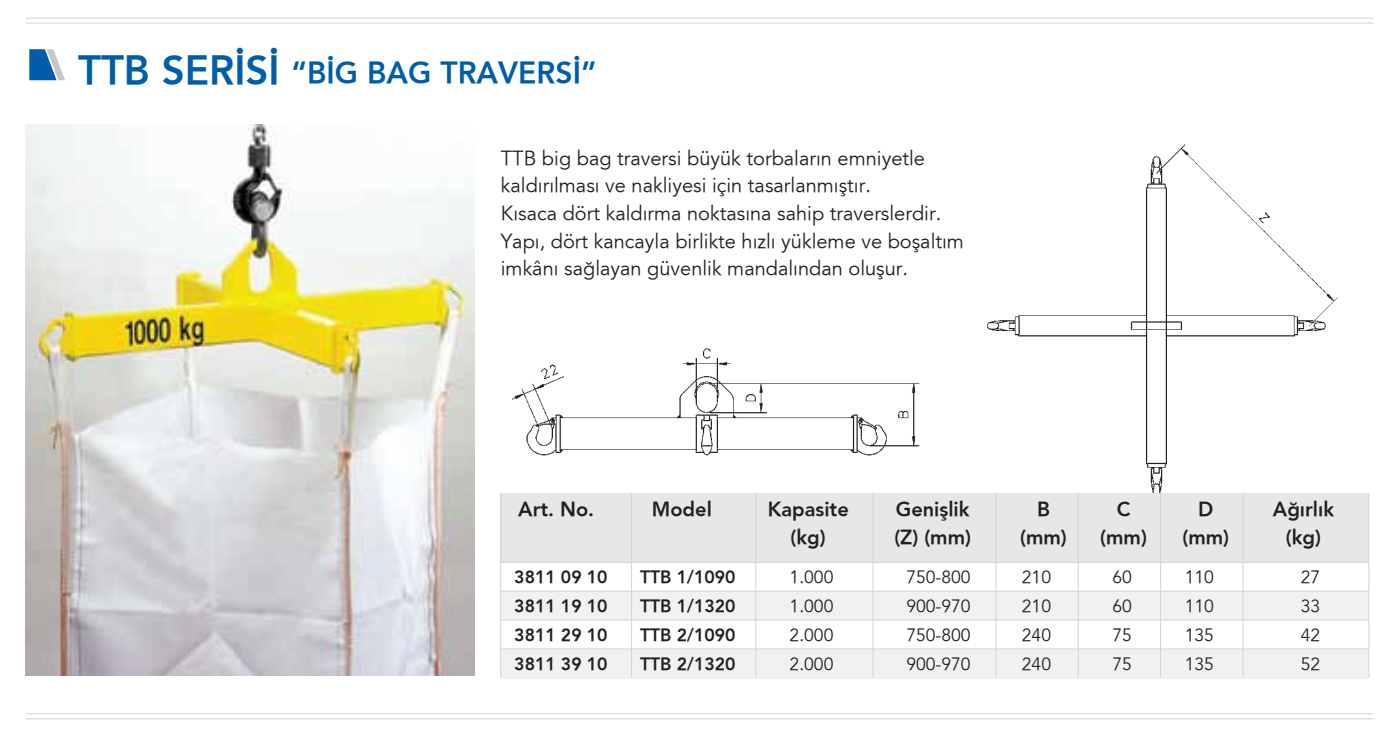
<style>
.page{position:relative;width:1399px;height:733px;background:#fff}
.page>*{position:absolute;margin:0;border:0;box-sizing:border-box;transform-origin:0 0}
.t1{font:800 30px "Avenir";color:#005daa}
.t2{font:20px/27.5px "Avenir";color:#231f20}
.t3{font:800 20px/27.5px "Avenir";color:#231f20;text-align:center}
.t4{font:17.5px/29px "Avenir";color:#231f20;text-align:justify}
.t5{font:800 17.5px/29px "Avenir";color:#231f20;text-align:justify}
.s1{font-size:40px}
</style>
<div class="page">
<img style="left:26px;top:124px;width:449px;height:551px">
<img style="left:987px;top:144px;width:351px;height:348px">
<img style="left:512px;top:348px;width:408px;height:108px">
<svg style="left:29px;top:49px;width:36px;height:31px"></svg>
<hr style="left:500px;top:677px;width:868px;height:1px;background:#d1d3d4">
<div style="left:500px;top:492px;width:868px;height:70px;background:#e6e7e8"></div>
<div style="left:500px;top:590px;width:868px;height:29px;background:#f1f1f2"></div>
<hr style="left:500px;top:561px;width:868px;height:1px;background:#d1d3d4">
<hr style="left:500px;top:590px;width:868px;height:1px;background:#d1d3d4">
<hr style="left:500px;top:619px;width:868px;height:1px;background:#d1d3d4">
<div style="left:500px;top:648px;width:868px;height:29px;background:#f1f1f2"></div>
<hr style="left:500px;top:648px;width:868px;height:1px;background:#d1d3d4">
<hr style="left:500px;top:492px;width:1px;height:185px;background:#d1d3d4">
<hr style="left:631px;top:492px;width:1px;height:185px;background:#d1d3d4">
<hr style="left:755px;top:492px;width:1px;height:185px;background:#d1d3d4">
<hr style="left:1368px;top:492px;width:1px;height:185px;background:#d1d3d4">
<hr style="left:872px;top:492px;width:1px;height:185px;background:#d1d3d4">
<hr style="left:995px;top:492px;width:1px;height:185px;background:#d1d3d4">
<hr style="left:1077px;top:492px;width:1px;height:185px;background:#d1d3d4">
<hr style="left:1159px;top:492px;width:1px;height:185px;background:#d1d3d4">
<hr style="left:1242px;top:492px;width:1px;height:185px;background:#d1d3d4">
<hr style="left:26px;top:18px;width:1346px;height:1px;background:#d1d3d4">
<hr style="left:26px;top:23px;width:1346px;height:1px;background:#d1d3d4">
<hr style="left:26px;top:713px;width:1346px;height:1px;background:#d1d3d4">
<hr style="left:26px;top:718px;width:1346px;height:1px;background:#d1d3d4">
<p class="t1" style="left:78px;top:55px;width:520px"><span class="s1">TTB SER‹S‹</span> “B‹G BAG TRAVERS‹”</p>
<p class="t2" style="left:501px;top:145px;width:464px">TTB big bag traversi büyük torbalar›n emniyetle kald›r›lmas› ve nakliyesi için tasarlanm›şt›r.<br>K›saca dört kald›rma noktas›na sahip traverslerdir.<br>Yap›, dört kancayla birlikte h›zl› yükleme ve boşalt›m imkân› sağlayan güvenlik mandal›ndan oluşur.</p>
<p class="t3" style="left:518px;top:495px;width:77px">Art. No.</p>
<p class="t3" style="left:651px;top:495px;width:61px">Model</p>
<p class="t5" style="left:514px;top:562px;width:95px">3811 09 10<br>3811 19 10<br>3811 29 10<br>3811 39 10</p>
<p class="t5" style="left:640px;top:562px;width:97px">TTB 1/1090<br>TTB 1/1320<br>TTB 2/1090<br>TTB 2/1320</p>
<p class="t3" style="left:767px;top:495px;width:83px">Kapasite (kg)</p>
<p class="t3" style="left:894px;top:495px;width:78px;text-align:left">Genişlik (Z) (mm)</p>
<p class="t3" style="left:1020px;top:495px;width:48px">B (mm)</p>
<p class="t3" style="left:1100px;top:495px;width:48px">C (mm)</p>
<p class="t3" style="left:1182px;top:495px;width:48px">D (mm)</p>
<p class="t3" style="left:1272px;top:495px;width:63px">Ağırlık (kg)</p>
<p class="t4" style="left:906px;top:562px;width:66px">750-800<br>900-970<br>750-800<br>900-970</p>
<p class="t4" style="left:1021px;top:562px;width:31px">210<br>210<br>240<br>240</p>
<p class="t4" style="left:1112px;top:562px;width:21px">60<br>60<br>75<br>75</p>
<p class="t4" style="left:1184px;top:562px;width:31px">110<br>110<br>135<br>135</p>
<p class="t4" style="left:1300px;top:562px;width:21px">27<br>33<br>42<br>52</p>
<p class="t4" style="left:789px;top:562px;width:45px">1.000<br>1.000<br>2.000<br>2.000</p>
</div>
